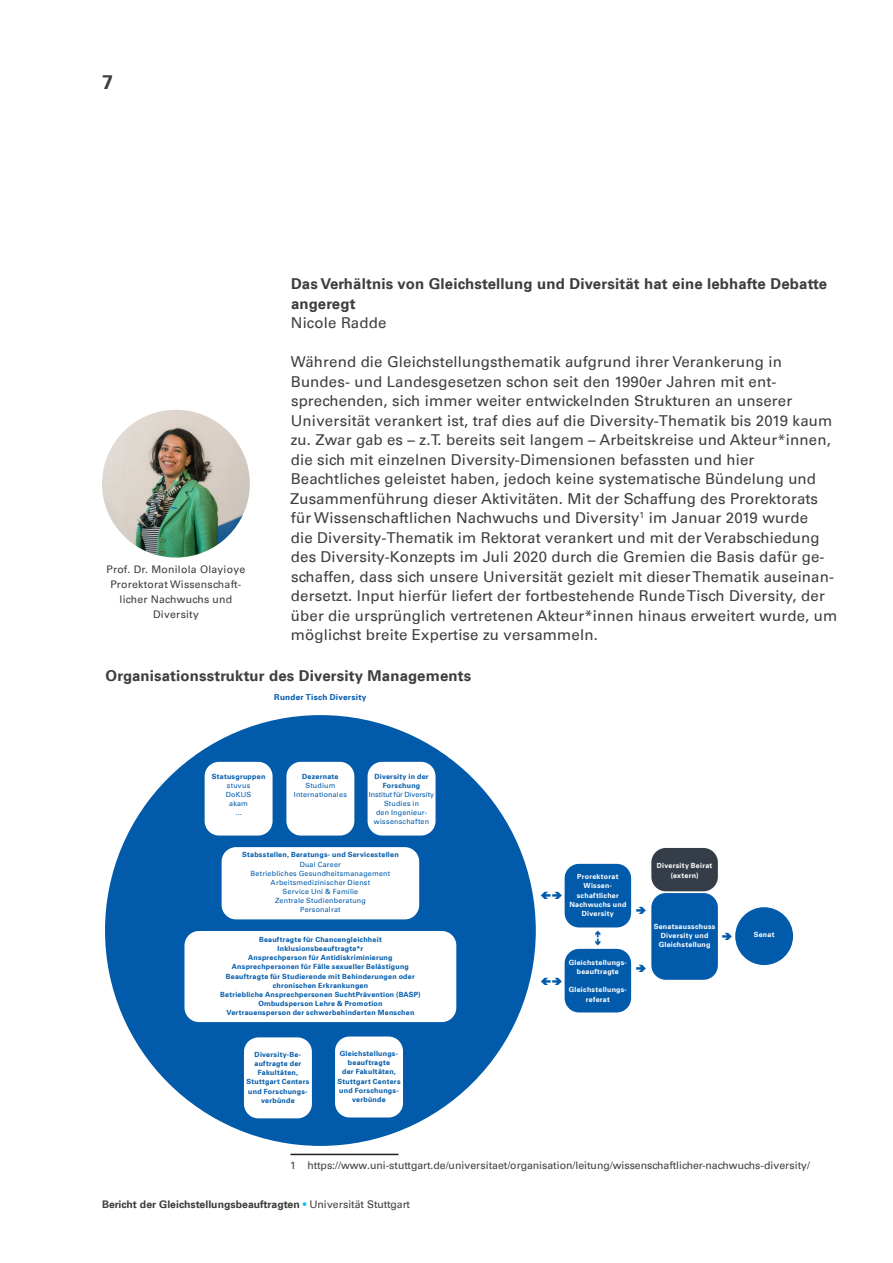
<style>
.page{position:relative;width:893px;height:1263px;background:#fff}
.page>*{position:absolute;margin:0;border:0;box-sizing:border-box;transform-origin:0 0}
.t1{font:19.5px "Universfor Uni S65 Bd";color:#3e3e3f}
.t2{font:15px/19.5px "Universfor Uni S55 Rm";letter-spacing:.01em;color:#3e3e3f}
.t3{font:15px/19.5px "Universfor Uni S65 Bd";letter-spacing:.01em;color:#3e3e3f}
.t4{font:10.5px "Univers LT Pro 55 Roman";color:#3e3e3f}
.t5{font:10.5px/15px "Universfor Uni S55 Rm";letter-spacing:.02em;color:#3e3e3f;text-align:center}
.t6{font:10.5px "Universfor Uni S65 Bd";color:#3e3e3f}
.t7{font:8.1px "Universfor Uni S65 Bd";letter-spacing:.035em;color:#015aaa}
.t8{font:7.2px/9.1px "Universfor Uni S65 Bd";letter-spacing:.03em;color:#015aaa;text-align:center}
.t9{font:7.2px/9.1px "Universfor Uni S55 Rm";letter-spacing:.03em;color:#015aaa;text-align:center}
.t10{font:7.2px/9.1px "Universfor Uni S65 Bd";letter-spacing:.035em;color:#fff;text-align:center}
.s1{font-family:"Universfor Uni S55 Rm";color:#15c0f2}
.s2{font-family:"Universfor Uni S55 Rm"}
</style>
<div class="page">
<hr style="left:290px;top:1154px;width:108px;height:1px;background:#231f20">
<div style="left:735px;top:907px;width:58px;height:58px;background:#015aaa;border-radius:50%"></div>
<div style="left:565px;top:864px;width:66px;height:63px;background:#015aaa;border-radius:14px"></div>
<div style="left:565px;top:949px;width:66px;height:63px;background:#015aaa;border-radius:14px"></div>
<div style="left:651px;top:893px;width:67px;height:87px;background:#015aaa;border-radius:14px"></div>
<div style="left:651px;top:848px;width:67px;height:43px;background:#353e48;border-radius:14px"></div>
<div style="left:105px;top:715px;width:431px;height:431px;background:#015aaa;border-radius:50%"></div>
<div style="left:244px;top:1037px;width:68px;height:81px;background:#fff;border-radius:14px"></div>
<div style="left:335px;top:1036px;width:68px;height:81px;background:#fff;border-radius:14px"></div>
<div style="left:205px;top:762px;width:68px;height:73px;background:#fff;border-radius:14px"></div>
<div style="left:222px;top:847px;width:197px;height:72px;background:#fff;border-radius:14px"></div>
<div style="left:286px;top:762px;width:68px;height:73px;background:#fff;border-radius:14px"></div>
<div style="left:368px;top:762px;width:67px;height:73px;background:#fff;border-radius:14px"></div>
<div style="left:184px;top:931px;width:272px;height:91px;background:#fff;border-radius:14px"></div>
<img style="left:102px;top:410px;width:148px;height:147px;border-radius:74px">
<h1 class="t1" style="left:102px;top:69px;width:12px">7</h1>
<p class="t5" style="left:107px;top:561px;width:140px">Prof. Dr. Monilola Olayioye<br>Prorektorat Wissenschaft&shy;licher Nachwuchs und<br>Diversity</p>
<p class="t3" style="left:291px;top:274px;width:538px">Das Verhältnis von Gleichstellung und Diversität hat eine lebhafte Debatte angeregt</p>
<p class="t2" style="left:291px;top:313px;width:97px">Nicole Radde</p>
<p class="t2" style="left:290px;top:352px;width:549px">Während die Gleichstellungsthematik aufgrund ihrer Verankerung in Bundes- und Landesgesetzen schon seit den 1990er Jahren mit ent&shy;sprechenden, sich immer weiter entwickelnden Strukturen an unserer Universität verankert ist, traf dies auf die Diversity-Thematik bis 2019 kaum zu. Zwar gab es – z.T. bereits seit langem – Arbeitskreise und Akteur*innen, die sich mit einzelnen Diversity-Dimensionen befassten und hier Beachtliches geleistet haben, jedoch keine systematische Bündelung und Zusammenführung dieser Aktivitäten. Mit der Schaffung des Prorektorats für Wissenschaftlichen Nachwuchs und Diversity<sup>1</sup> im Januar 2019 wurde<br>die Diversity-Thematik im Rektorat verankert und mit der Verabschiedung des Diversity-Konzepts im Juli 2020 durch die Gremien die Basis dafür ge&shy;schaffen, dass sich unsere Universität gezielt mit dieser Thematik auseinan&shy;dersetzt. Input hierfür liefert der fortbestehende Runde Tisch Diversity, der über die ursprünglich vertretenen Akteur*innen hinaus erweitert wurde, um möglichst breite Expertise zu versammeln.</p>
<p class="t3" style="left:106px;top:665px;width:367px">Organisationsstruktur des Diversity Managements</p>
<p class="t7" style="left:274px;top:691px;width:94px">Runder Tisch Diversity</p>
<p class="t8" style="left:212px;top:771px;width:55px">Statusgruppen</p>
<p class="t9" style="left:226px;top:780px;width:27px">stuvus<br>DoKUS akam …</p>
<p class="t8" style="left:242px;top:850px;width:158px">Stabsstellen, Beratungs- und Servicestellen</p>
<p class="t9" style="left:251px;top:859px;width:141px">Dual Career<br>Betriebliches Gesundheitsmanagement<br>Arbeitsmedizinischer Dienst<br>Service Uni &amp; Familie<br>Zentrale Studienberatung<br>Personalrat</p>
<p class="t8" style="left:374px;top:771px;width:56px">Diversity in der<br>Forschung</p>
<p class="t9" style="left:369px;top:789px;width:67px">Institut für Diversity<br>Studies in<br>den Ingenieur&shy;wissenschaften</p>
<p class="t8" style="left:302px;top:771px;width:38px">Dezernate</p>
<p class="t9" style="left:294px;top:780px;width:55px">Studium<br>Internationales</p>
<p class="t8" style="left:220px;top:934px;width:202px">Beauftragte für Chancengleichheit Inklusionsbeauftragte*r<br>Ansprechperson für Antidiskriminierung Ansprechpersonen für Fälle sexueller Belästigung Beauftragte für Studierende mit Behinderungen oder chronischen Erkrankungen<br>Betriebliche Ansprechpersonen SuchtPrävention (BASP)<br>Ombudsperson Lehre &amp; Promotion<br>Vertrauensperson der schwerbehinderten Menschen</p>
<p class="t8" style="left:246px;top:1049px;width:65px">Diversity-Be&shy;auftragte der<br>Fakultäten,<br>Stuttgart Centers und Forschungs&shy;verbünde</p>
<p class="t8" style="left:337px;top:1048px;width:65px">Gleichstellungs&shy;beauftragte<br>der Fakultäten,<br>Stuttgart Centers und Forschungs&shy;verbünde</p>
<p class="t10" style="left:569px;top:872px;width:58px">Prorektorat<br>Wissen&shy;schaftlicher<br>Nachwuchs und<br>Diversity</p>
<p class="t10" style="left:569px;top:957px;width:60px">Gleichstellungs&shy;beauftragte</p>
<p class="t10" style="left:569px;top:985px;width:60px">Gleichstellungs&shy;referat</p>
<p class="t10" style="left:657px;top:861px;width:57px">Diversity Beirat (extern)</p>
<p class="t10" style="left:654px;top:921px;width:63px">Senatsausschuss<br>Diversity und<br>Gleichstellung</p>
<p class="t10" style="left:754px;top:930px;width:22px">Senat</p>
<p class="t4" style="left:290px;top:1158px;width:521px">1 https://www.uni-stuttgart.de/universitaet/organisation/leitung/wissenschaftlicher-nachwuchs-diversity/</p>
<p class="t6" style="left:102px;top:1196px;width:309px">Bericht der Gleichstellungsbeauftragten <span class="s1">•</span> <span class="s2">Universität Stuttgart</span></p>
</div>
